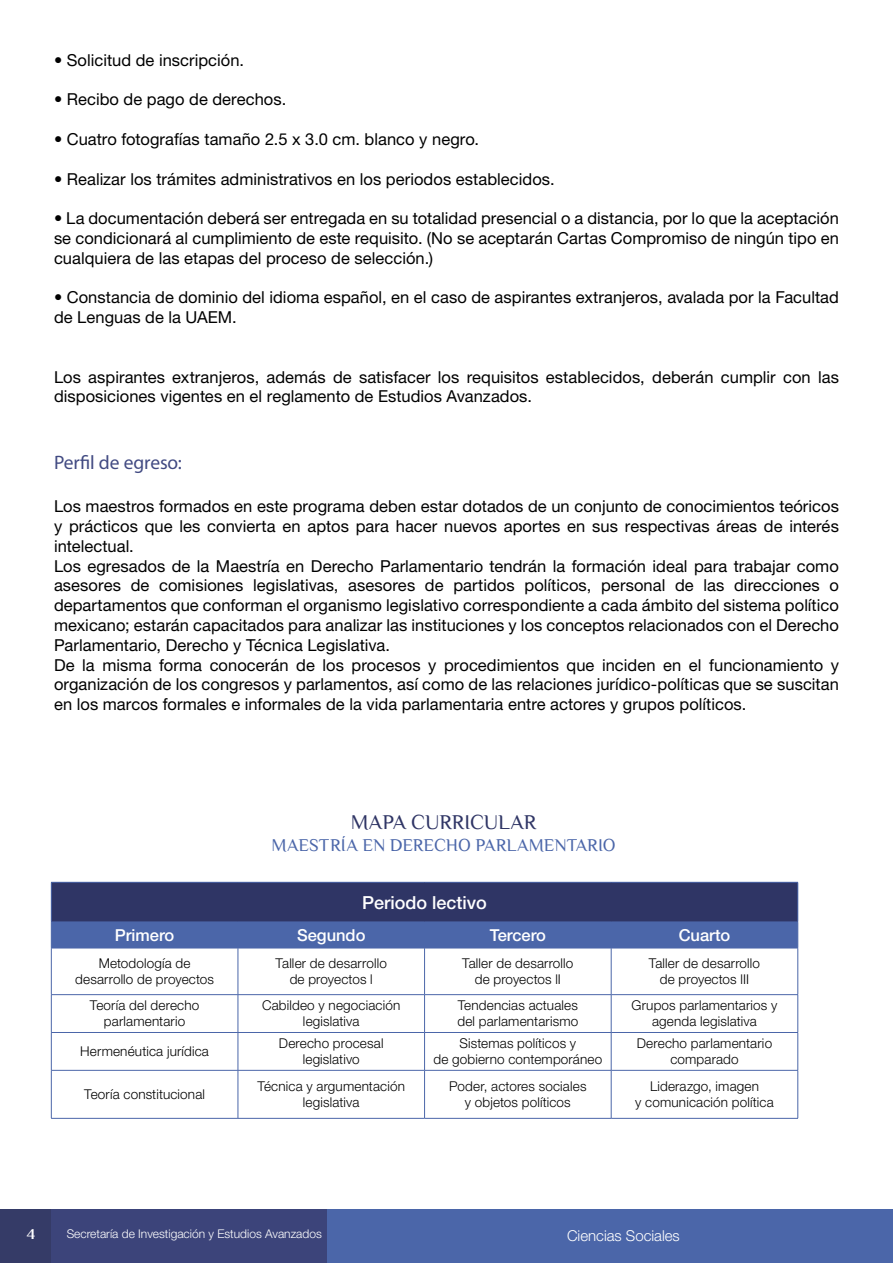
<style>
.page{position:relative;width:893px;height:1263px;background:#fff}
.page>*{position:absolute;margin:0;border:0;box-sizing:border-box;transform-origin:0 0}
.t1{font:21px "Philosopher";color:#2f3565}
.t2{font:19.5px "Myriad Pro";letter-spacing:-.005em;color:#414a82}
.t3{font:18px "Philosopher";color:#4b66a9}
.t4{font:500 18px "Helvetica Neue LT Pro";color:#fff}
.t5{font:16.5px/19.8px "Helvetica Neue LT Pro";letter-spacing:.005em;color:#000}
.t6{font:500 16.5px "Helvetica Neue LT Pro";color:#fff}
.t7{font:300 15px "Helvetica Neue LT Pro";color:#fff}
.t8{font:700 15px "Philosopher";color:#fff}
.t9{font:300 13.5px/16.2px "Helvetica Neue LT Pro";letter-spacing:.015em;color:#000;text-align:center}
.t10{font:300 12px "Helvetica Neue LT Pro";color:#fff}
</style>
<div class="page">
<div style="left:327px;top:1209px;width:566px;height:54px;background:#4b66a9"></div>
<div style="left:51px;top:1209px;width:276px;height:54px;background:#3c447a"></div>
<div style="left:0;top:1209px;width:51px;height:54px;background:#353b67"></div>
<div style="left:51px;top:882px;width:747px;height:40px;background:#2f3565"></div>
<hr style="left:51px;top:882px;width:187px;height:1px;background:#4b66a9">
<hr style="left:51px;top:882px;width:1px;height:40px;background:#4b66a9">
<hr style="left:238px;top:882px;width:187px;height:1px;background:#4b66a9">
<hr style="left:425px;top:882px;width:186px;height:1px;background:#4b66a9">
<hr style="left:611px;top:882px;width:187px;height:1px;background:#4b66a9">
<hr style="left:797px;top:882px;width:1px;height:40px;background:#4b66a9">
<div style="left:51px;top:922px;width:747px;height:26px;background:#4b66a9"></div>
<hr style="left:51px;top:948px;width:187px;height:1px;background:#4b66a9">
<hr style="left:51px;top:948px;width:1px;height:46px;background:#4b66a9">
<hr style="left:238px;top:948px;width:187px;height:1px;background:#4b66a9">
<hr style="left:238px;top:948px;width:1px;height:46px;background:#4b66a9">
<hr style="left:425px;top:948px;width:186px;height:1px;background:#4b66a9">
<hr style="left:424px;top:948px;width:1px;height:46px;background:#4b66a9">
<hr style="left:611px;top:948px;width:187px;height:1px;background:#4b66a9">
<hr style="left:611px;top:948px;width:1px;height:46px;background:#4b66a9">
<hr style="left:797px;top:948px;width:1px;height:46px;background:#4b66a9">
<hr style="left:51px;top:994px;width:187px;height:1px;background:#4b66a9">
<hr style="left:51px;top:995px;width:1px;height:37px;background:#4b66a9">
<hr style="left:238px;top:994px;width:187px;height:1px;background:#4b66a9">
<hr style="left:238px;top:995px;width:1px;height:37px;background:#4b66a9">
<hr style="left:425px;top:994px;width:186px;height:1px;background:#4b66a9">
<hr style="left:424px;top:995px;width:1px;height:37px;background:#4b66a9">
<hr style="left:611px;top:994px;width:187px;height:1px;background:#4b66a9">
<hr style="left:611px;top:995px;width:1px;height:37px;background:#4b66a9">
<hr style="left:797px;top:995px;width:1px;height:37px;background:#4b66a9">
<hr style="left:51px;top:1032px;width:187px;height:1px;background:#4b66a9">
<hr style="left:51px;top:1033px;width:1px;height:37px;background:#4b66a9">
<hr style="left:238px;top:1032px;width:187px;height:1px;background:#4b66a9">
<hr style="left:238px;top:1033px;width:1px;height:37px;background:#4b66a9">
<hr style="left:425px;top:1032px;width:186px;height:1px;background:#4b66a9">
<hr style="left:424px;top:1033px;width:1px;height:37px;background:#4b66a9">
<hr style="left:611px;top:1032px;width:187px;height:1px;background:#4b66a9">
<hr style="left:611px;top:1033px;width:1px;height:37px;background:#4b66a9">
<hr style="left:797px;top:1033px;width:1px;height:37px;background:#4b66a9">
<hr style="left:51px;top:1070px;width:187px;height:1px;background:#4b66a9">
<hr style="left:51px;top:1070px;width:1px;height:48px;background:#4b66a9">
<hr style="left:238px;top:1070px;width:187px;height:1px;background:#4b66a9">
<hr style="left:238px;top:1070px;width:1px;height:48px;background:#4b66a9">
<hr style="left:425px;top:1070px;width:186px;height:1px;background:#4b66a9">
<hr style="left:424px;top:1070px;width:1px;height:48px;background:#4b66a9">
<hr style="left:611px;top:1070px;width:187px;height:1px;background:#4b66a9">
<hr style="left:611px;top:1070px;width:1px;height:48px;background:#4b66a9">
<hr style="left:797px;top:1070px;width:1px;height:48px;background:#4b66a9">
<hr style="left:51px;top:1118px;width:187px;height:1px;background:#4b66a9">
<hr style="left:238px;top:1118px;width:187px;height:1px;background:#4b66a9">
<hr style="left:425px;top:1118px;width:186px;height:1px;background:#4b66a9">
<hr style="left:611px;top:1118px;width:187px;height:1px;background:#4b66a9">
<p class="t5" style="left:54px;top:50px;width:192px">• Solicitud de inscripción.</p>
<p class="t5" style="left:54px;top:89px;width:234px">• Recibo de pago de derechos.</p>
<p class="t5" style="left:54px;top:129px;width:427px">• Cuatro fotografías tamaño 2.5 x 3.0 cm. blanco y negro.</p>
<p class="t5" style="left:54px;top:168px;width:502px">• Realizar los trámites administrativos en los periodos establecidos.</p>
<p class="t5" style="left:54px;top:208px;width:786px;text-align:justify">• La documentación deberá ser entregada en su totalidad presencial o a distancia, por lo que la aceptación se condicionará al cumplimiento de este requisito. (No se aceptarán Cartas Compromiso de ningún tipo en cualquiera de las etapas del proceso de selección.)</p>
<p class="t5" style="left:54px;top:287px;width:786px">• Constancia de dominio del idioma español, en el caso de aspirantes extranjeros, avalada por la Facultad de Lenguas de la UAEM.</p>
<p class="t5" style="left:54px;top:366px;width:786px">Los aspirantes extranjeros, además de satisfacer los requisitos establecidos, deberán cumplir con las disposiciones vigentes en el reglamento de Estudios Avanzados.</p>
<p class="t2" style="left:54px;top:450px;width:129px">Perfil de egreso:</p>
<p class="t5" style="left:54px;top:496px;width:786px">Los maestros formados en este programa deben estar dotados de un conjunto de conocimientos teóricos y prácticos que les convierta en aptos para hacer nuevos aportes en sus respectivas áreas de interés intelectual.<br>Los egresados de la Maestría en Derecho Parlamentario tendrán la formación ideal para trabajar como asesores de comisiones legislativas, asesores de partidos políticos, personal de las direcciones o departamentos que conforman el organismo legislativo correspondiente a cada ámbito del sistema político mexicano; estarán capacitados para analizar las instituciones y los conceptos relacionados con el Derecho Parlamentario, Derecho y Técnica Legislativa.<br>De la misma forma conocerán de los procesos y procedimientos que inciden en el funcionamiento y organización de los congresos y parlamentos, así como de las relaciones jurídico-políticas que se suscitan en los marcos formales e informales de la vida parlamentaria entre actores y grupos políticos.</p>
<p class="t1" style="left:351px;top:811px;width:187px">MAPA CURRICULAR</p>
<p class="t3" style="left:271px;top:835px;width:346px">MAESTRÍA EN DERECHO PARLAMENTARIO</p>
<p class="t4" style="left:362px;top:891px;width:126px">Periodo lectivo</p>
<p class="t6" style="left:115px;top:925px;width:61px">Primero</p>
<p class="t6" style="left:297px;top:925px;width:70px">Segundo</p>
<p class="t6" style="left:490px;top:925px;width:58px">Tercero</p>
<p class="t6" style="left:679px;top:925px;width:53px">Cuarto</p>
<p class="t9" style="left:75px;top:955px;width:140px">Metodología de desarrollo de proyectos</p>
<p class="t9" style="left:276px;top:955px;width:113px">Taller de desarrollo de proyectos l</p>
<p class="t9" style="left:462px;top:955px;width:113px">Taller de desarrollo de proyectos lI</p>
<p class="t9" style="left:649px;top:955px;width:113px">Taller de desarrollo de proyectos lII</p>
<p class="t9" style="left:90px;top:997px;width:111px">Teoría del derecho parlamentario</p>
<p class="t9" style="left:262px;top:997px;width:140px">Cabildeo y negociación legislativa</p>
<p class="t9" style="left:457px;top:997px;width:122px;text-align:left">Tendencias actuales del parlamentarismo</p>
<p class="t9" style="left:632px;top:997px;width:147px">Grupos parlamentarios y agenda legislativa</p>
<p class="t9" style="left:80px;top:1043px;width:130px">Hermenéutica jurídica</p>
<p class="t9" style="left:279px;top:1035px;width:106px">Derecho procesal legislativo</p>
<p class="t9" style="left:433px;top:1035px;width:170px">Sistemas políticos y<br>de gobierno contemporáneo</p>
<p class="t9" style="left:637px;top:1035px;width:137px">Derecho parlamentario comparado</p>
<p class="t9" style="left:84px;top:1086px;width:122px">Teoría constitucional</p>
<p class="t9" style="left:258px;top:1078px;width:149px">Técnica y argumentación legislativa</p>
<p class="t9" style="left:449px;top:1078px;width:139px">Poder, actores sociales y objetos políticos</p>
<p class="t9" style="left:635px;top:1078px;width:140px">Liderazgo, imagen<br>y comunicación política</p>
<p class="t8" style="left:27px;top:1226px;width:10px">4</p>
<p class="t10" style="left:67px;top:1226px;width:257px">Secretaría de Investigación y Estudios Avanzados</p>
<p class="t7" style="left:567px;top:1227px;width:114px">Ciencias Sociales</p>
</div>
